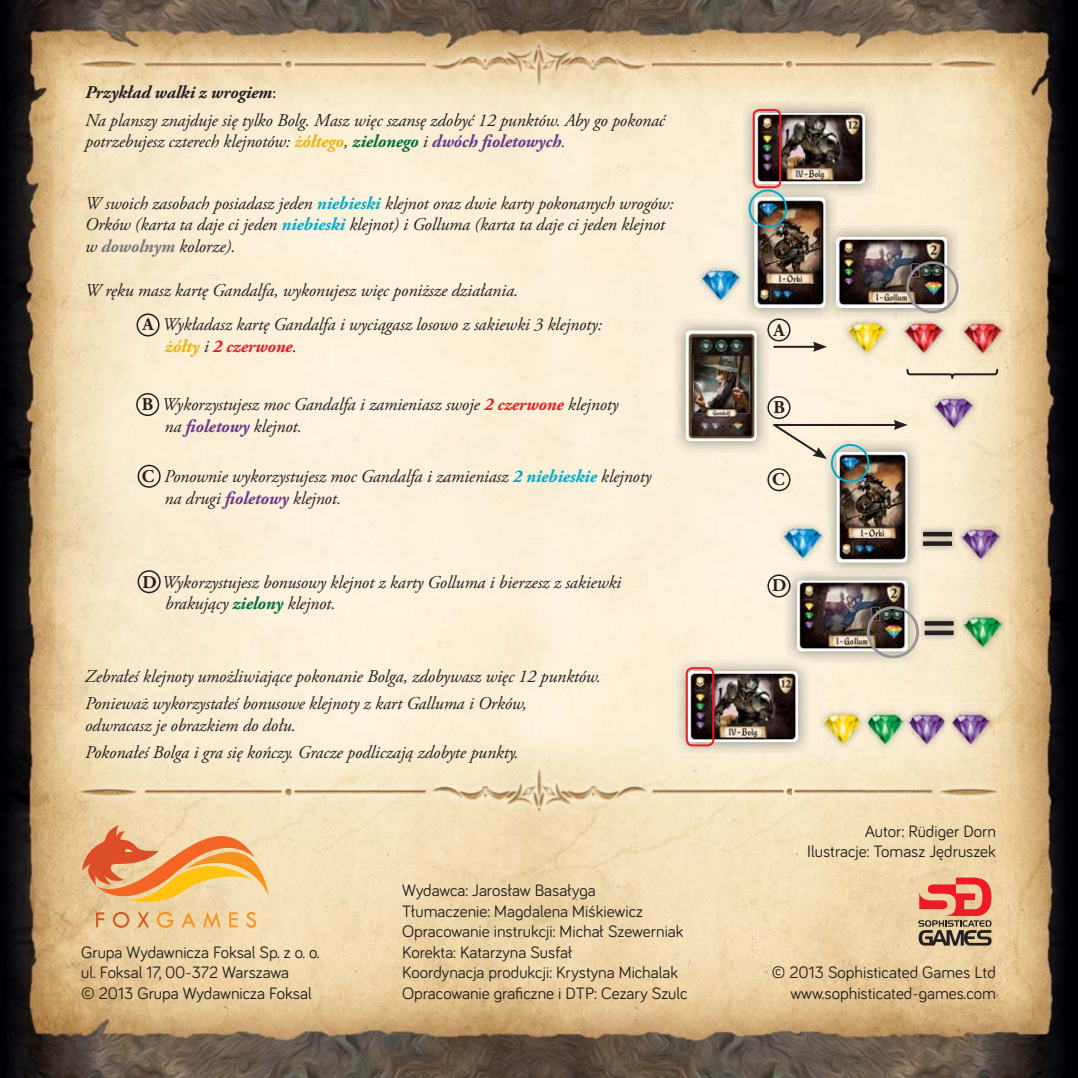
<style>
.page{position:relative;width:1078px;height:1078px;background:#fff}
.page>*{position:absolute;margin:0;border:0;box-sizing:border-box;transform-origin:0 0}
.t1{font:italic 18px/21.6px "Adobe Garamond Pro";letter-spacing:-.01em;color:#231f20}
.t2{font:italic 700 18px "Adobe Garamond Pro";letter-spacing:-.01em;color:#ed1c24}
.t3{font:700 18px "Adobe Garamond Pro";color:#231f20}
.t4{font:17px/20.4px "Bariol";color:#231f20}
.s1{font-weight:700}
.s2{font-style:normal}
.s3{font-weight:700;color:#e9b40d}
.s4{font-weight:700;color:#006e3d}
.s5{font-weight:700;color:#6a3889}
.s6{font-weight:700;color:#00abcb}
.s7{font-weight:700;color:#77787b}
.s8{font-weight:700;font-style:normal}
.s9{color:#e9b40d}
.s10{font-weight:400;color:#231f20}
.s11{font-weight:700;color:#ed1c24}
</style>
<div class="page">
<img style="left:0;top:0;width:1005px;height:470px">
<img style="left:1005px;top:0;width:72px;height:1077px">
<img style="left:0;top:470px;width:502px;height:607px">
<div style="left:502px;top:470px;width:288px;height:203px;background:#fcf0da"></div>
<img style="left:863px;top:552px;width:143px;height:525px">
<img style="left:791px;top:664px;width:72px;height:413px">
<img style="left:502px;top:673px;width:216px;height:404px">
<img style="left:718px;top:754px;width:73px;height:323px">
<img style="left:837px;top:224px;width:122px;height:96px">
<img style="left:837px;top:237px;width:109px;height:71px;border-radius:5px">
<img style="left:784px;top:568px;width:136px;height:96px">
<img style="left:796px;top:580px;width:111px;height:71px;border-radius:5px">
<img style="left:741px;top:196px;width:96px;height:124px">
<img style="left:836px;top:238px;width:1px;height:69px">
<img style="left:754px;top:197px;width:71px;height:111px;border-radius:5px">
<img style="left:823px;top:439px;width:96px;height:136px">
<img style="left:836px;top:451px;width:71px;height:111px;border-radius:5px">
<img style="left:673px;top:318px;width:96px;height:136px">
<img style="left:741px;top:318px;width:28px;height:2px">
<img style="left:685px;top:330px;width:71px;height:111px;border-radius:5px">
<img style="left:741px;top:100px;width:136px;height:96px">
<img style="left:754px;top:113px;width:110px;height:71px;border-radius:5px">
<img style="left:674px;top:658px;width:136px;height:96px">
<img style="left:784px;top:658px;width:26px;height:6px">
<img style="left:687px;top:671px;width:110px;height:71px;border-radius:5px">
<img style="left:694px;top:259px;width:52px;height:47px">
<img style="left:696px;top:265px;width:48px;height:40px">
<img style="left:777px;top:517px;width:46px;height:53px">
<img style="left:784px;top:568px;width:39px;height:2px">
<img style="left:823px;top:517px;width:6px;height:51px">
<svg style="left:823px;top:568px;width:6px;height:2px"></svg>
<img style="left:778px;top:523px;width:48px;height:40px">
<img style="left:816px;top:703px;width:43px;height:52px">
<img style="left:818px;top:708px;width:41px;height:41px">
<img style="left:868px;top:703px;width:32px;height:52px">
<img style="left:859px;top:703px;width:9px;height:52px">
<img style="left:866px;top:708px;width:34px;height:41px">
<img style="left:861px;top:708px;width:5px;height:41px">
<img style="left:911px;top:703px;width:33px;height:52px">
<img style="left:900px;top:703px;width:11px;height:52px">
<img style="left:909px;top:708px;width:35px;height:41px">
<img style="left:902px;top:708px;width:7px;height:41px">
<img style="left:952px;top:703px;width:44px;height:52px">
<img style="left:944px;top:703px;width:8px;height:52px">
<img style="left:950px;top:708px;width:44px;height:41px">
<img style="left:946px;top:708px;width:4px;height:41px">
<img style="left:956px;top:606px;width:52px;height:52px">
<img style="left:958px;top:612px;width:48px;height:40px">
<img style="left:927px;top:387px;width:52px;height:52px">
<img style="left:929px;top:393px;width:48px;height:40px">
<img style="left:954px;top:518px;width:52px;height:50px">
<img style="left:956px;top:524px;width:48px;height:40px">
<img style="left:898px;top:312px;width:52px;height:52px">
<img style="left:900px;top:317px;width:48px;height:41px">
<img style="left:956px;top:312px;width:52px;height:52px">
<img style="left:957px;top:317px;width:48px;height:41px">
<svg style="left:956px;top:312px;width:3px;height:8px"></svg>
<img style="left:840px;top:312px;width:52px;height:52px">
<img style="left:842px;top:317px;width:48px;height:41px">
<img style="left:918px;top:614px;width:40px;height:27px">
<svg style="left:958px;top:614px;width:1px;height:27px"></svg>
<svg style="left:924px;top:621px;width:29px;height:4px"></svg>
<div style="left:924px;top:630px;width:29px;height:5px;background:#231f20"></div>
<img style="left:916px;top:525px;width:42px;height:27px">
<hr style="left:922px;top:532px;width:29px;height:4px;background:#231f20">
<svg style="left:922px;top:541px;width:29px;height:4px"></svg>
<div style="left:767px;top:318px;width:23px;height:23px;border:2px solid #231f20;border-radius:50%"></div>
<div style="left:767px;top:396px;width:23px;height:23px;border:2px solid #231f20;border-radius:50%"></div>
<div style="left:767px;top:468px;width:23px;height:23px;border:2px solid #231f20;border-radius:50%"></div>
<div style="left:767px;top:574px;width:23px;height:23px;border:2px solid #231f20;border-radius:50%"></div>
<svg style="left:905px;top:368px;width:93px;height:11px"></svg>
<hr style="left:774px;top:346px;width:41px;height:2px;background:#231f20">
<svg style="left:812px;top:341px;width:14px;height:11px"></svg>
<hr style="left:774px;top:424px;width:122px;height:2px;background:#231f20">
<svg style="left:893px;top:420px;width:14px;height:10px"></svg>
<svg style="left:771px;top:422px;width:55px;height:37px"></svg>
<div style="left:136px;top:313px;width:23px;height:23px;border:2px solid #231f20;border-radius:50%"></div>
<div style="left:136px;top:393px;width:23px;height:23px;border:2px solid #231f20;border-radius:50%"></div>
<div style="left:137px;top:464px;width:24px;height:23px;border:2px solid #231f20;border-radius:50%"></div>
<div style="left:137px;top:570px;width:24px;height:23px;border:2px solid #231f20;border-radius:50%"></div>
<div style="left:752px;top:109px;width:29px;height:79px;border:2px solid #ed1c24;border-radius:6px"></div>
<div style="left:685px;top:667px;width:29px;height:79px;border:2px solid #ed1c24;border-radius:6px"></div>
<div style="left:748px;top:189px;width:39px;height:39px;border:2px solid #00abcb;border-radius:50%"></div>
<div style="left:830px;top:444px;width:39px;height:38px;border:2px solid #00abcb;border-radius:50%"></div>
<div style="left:906px;top:261px;width:52px;height:52px;border:3px solid #939598;border-radius:50%"></div>
<div style="left:866px;top:606px;width:52px;height:52px;border:3px solid #939598;border-radius:50%"></div>
<svg style="left:82px;top:824px;width:186px;height:103px"></svg>
<svg style="left:918px;top:877px;width:73px;height:68px"></svg>
<p class="t1" style="left:85px;top:81px;width:581px;line-height:27.2px"><span class="s1">Przykład walki z wrogiem</span><span class="s2">:<br></span>Na planszy znajduje się tylko Bolg. Masz więc szansę zdobyć 12 punktów. Aby go pokonać</p>
<p class="t1" style="left:85px;top:132px;width:482px">potrzebujesz czterech klejnotów: <span class="s3">żółtego</span>, <span class="s4">zielonego</span> i <span class="s5">dwóch fioletowych</span>.</p>
<p class="t1" style="left:85px;top:194px;width:590px">W swoich zasobach posiadasz jeden <span class="s6">niebieski</span> klejnot oraz dwie karty pokonanych wrogów:<br>Orków (karta ta daje ci jeden <span class="s6">niebieski</span> klejnot) i Golluma (karta ta daje ci jeden klejnot w <span class="s7">dowolnym</span> kolorze).</p>
<p class="t1" style="left:142px;top:275px;width:461px;line-height:34px;text-indent:-57px">W ręku masz kartę Gandalfa, wykonujesz więc poniższe działania.<br><span class="s8">A</span> Wykładasz kartę Gandalfa i wyciągasz losowo z sakiewki 3 klejnoty:</p>
<p class="t2" style="left:165px;top:339px;width:133px"><span class="s9">żółty</span> <span class="s10">i</span> 2 czerwone<span class="s10">.</span></p>
<p class="t1" style="left:164px;top:395px;width:455px;text-indent:-23px"><span class="s8">B</span> Wykorzystujesz moc Gandalfa i zamieniasz swoje <span class="s11">2 czerwone</span> klejnoty na <span class="s5">fioletowy</span> klejnot.</p>
<p class="t1" style="left:164px;top:467px;width:488px;text-indent:-23px"><span class="s8">C</span> Ponownie wykorzystujesz moc Gandalfa i zamieniasz <span class="s6">2 niebieskie</span> klejnoty na drugi <span class="s5">fioletowy</span> klejnot.</p>
<p class="t1" style="left:165px;top:572px;width:457px;text-indent:-23px"><span class="s8">D</span> Wykorzystujesz bonusowy klejnot z karty Golluma i bierzesz z sakiewki brakujący <span class="s4">zielony</span> klejnot.</p>
<p class="t1" style="left:85px;top:664px;width:517px;line-height:27.2px">Zebrałeś klejnoty umożliwiające pokonanie Bolga, zdobywasz więc 12 punktów.<br>Ponieważ wykorzystałeś bonusowe klejnoty z kart Galluma i Orków,</p>
<p class="t1" style="left:85px;top:713px;width:435px;line-height:27.2px">odwracasz je obrazkiem do dołu.<br>Pokonałeś Bolga i gra się kończy. Gracze podliczają zdobyte punkty.</p>
<p class="t4" style="left:81px;top:943px;width:240px">Grupa Wydawnicza Foksal Sp. z o. o. ul. Foksal 17, 00-372 Warszawa<br>© 2013 Grupa Wydawnicza Foksal</p>
<p class="t4" style="left:402px;top:882px;width:287px">Wydawca: Jarosław Basałyga Tłumaczenie: Magdalena Miśkiewicz Opracowanie instrukcji: Michał Szewerniak Korekta: Katarzyna Susfał<br>Koordynacja produkcji: Krystyna Michalak Opracowanie graficzne i DTP: Cezary Szulc</p>
<p class="t3" style="left:773px;top:322px;width:13px">A</p>
<p class="t3" style="left:773px;top:400px;width:13px">B</p>
<p class="t3" style="left:771px;top:472px;width:14px">C</p>
<p class="t3" style="left:772px;top:578px;width:16px">D</p>
<p class="t4" style="left:807px;top:822px;width:190px;text-align:right">Autor: Rüdiger Dorn<br>Ilustracje: Tomasz Jędruszek</p>
<p class="t4" style="left:771px;top:963px;width:225px;text-align:right">© 2013 Sophisticated Games Ltd www.sophisticated-games.com</p>
</div>
